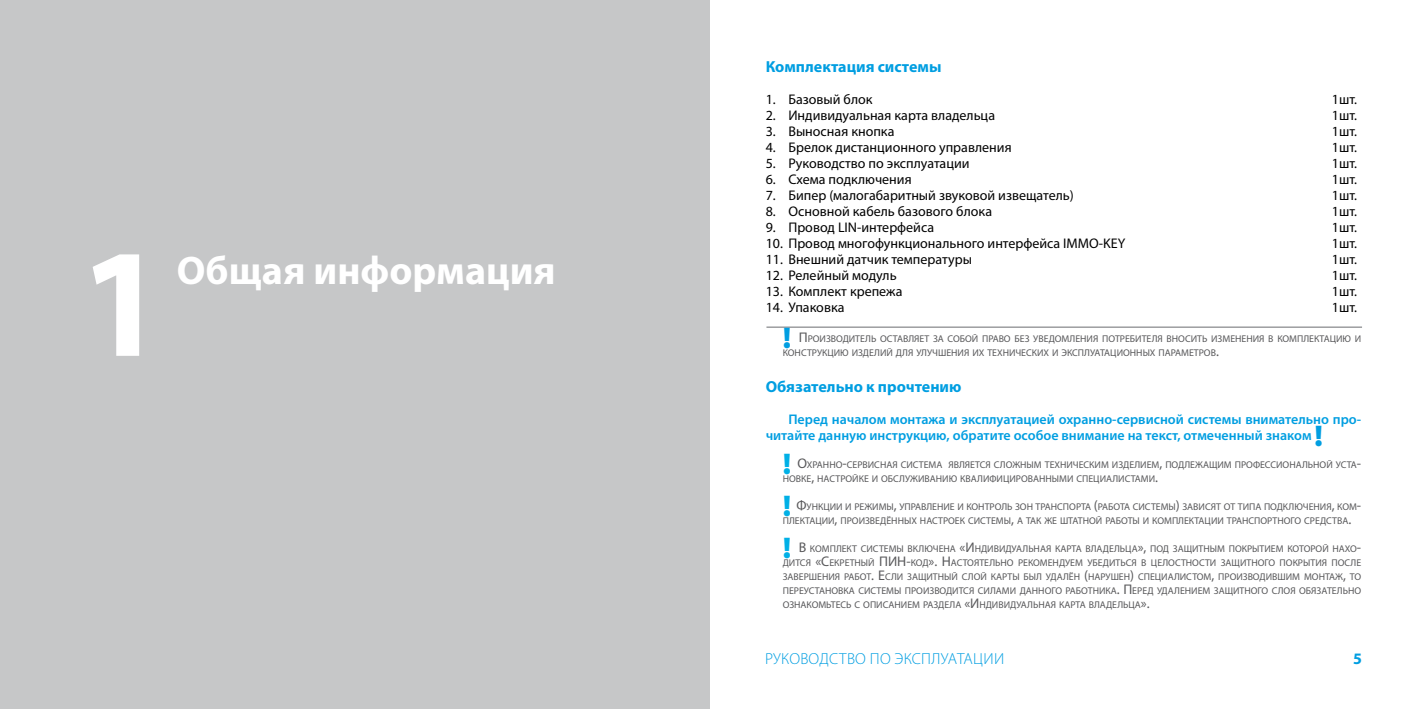
<style>
.page{position:relative;width:1418px;height:709px;background:#fff}
.page>*{position:absolute;margin:0;border:0;box-sizing:border-box;transform-origin:0 0}
.t1{font:700 156px "Myriad Pro";color:#fff}
.t2{font:700 40px "Myriad Pro";color:#fff}
.t3{font:700 16px "Myriad Pro";color:#009ee1}
.t4{font:300 16px "Myriad Pro";letter-spacing:.02em;color:#009ee1}
.t5{font:14px "Myriad Pro";color:#000}
.t6{font:600 14px/16px "Myriad Pro";color:#009ee1}
.t7{font:9.8px/14px "Myriad Pro";color:#58585a}
.s1{font-weight:900;font-size:30px;color:#009ee1}
.s2{font-size:14px}
.s3{font-weight:900;font-size:30px}
.s4{font-weight:900;font-size:30px;color:#00b0e6}
</style>
<div class="page">
<div style="left:0;top:0;width:709px;height:709px;background:#c6c7c8"></div>
<hr style="left:766px;top:326px;width:595px;height:2px;background:#9c9d9f">
<h1 class="t1" style="left:79px;top:227px;width:88px">1</h1>
<h2 class="t2" style="left:177px;top:251px;width:380px">Общая информация</h2>
<h3 class="t3" style="left:765px;top:59px;width:177px">Комплектация системы</h3>
<h3 class="t5" style="left:765px;top:93px;width:108px">1. Базовый блок</h3>
<h3 class="t5" style="left:1331px;top:93px;width:27px">1шт.</h3>
<h3 class="t5" style="left:765px;top:109px;width:231px">2. Индивидуальная карта владельца</h3>
<h3 class="t5" style="left:1331px;top:109px;width:27px">1шт.</h3>
<h3 class="t5" style="left:765px;top:125px;width:130px">3. Выносная кнопка</h3>
<h3 class="t5" style="left:1331px;top:125px;width:27px">1шт.</h3>
<h3 class="t5" style="left:765px;top:141px;width:247px">4. Брелок дистанционного управления</h3>
<h3 class="t5" style="left:1331px;top:141px;width:27px">1шт.</h3>
<h3 class="t5" style="left:765px;top:157px;width:205px">5. Руководство по эксплуатации</h3>
<h3 class="t5" style="left:1331px;top:157px;width:27px">1шт.</h3>
<h3 class="t5" style="left:765px;top:173px;width:147px">6. Схема подключения</h3>
<h3 class="t5" style="left:1331px;top:173px;width:27px">1шт.</h3>
<h3 class="t5" style="left:765px;top:188px;width:309px">7. Бипер (малогабаритный звуковой извещатель)</h3>
<h3 class="t5" style="left:1331px;top:188px;width:27px">1шт.</h3>
<h3 class="t5" style="left:765px;top:204px;width:228px">8. Основной кабель базового блока</h3>
<h3 class="t5" style="left:1331px;top:204px;width:27px">1шт.</h3>
<h3 class="t5" style="left:765px;top:220px;width:170px">9. Провод LIN-интерфейса</h3>
<h3 class="t5" style="left:1331px;top:220px;width:27px">1шт.</h3>
<h3 class="t5" style="left:765px;top:236px;width:361px">10. Провод многофункционального интерфейса IMMO-KEY</h3>
<h3 class="t5" style="left:1331px;top:236px;width:27px">1шт.</h3>
<h3 class="t5" style="left:765px;top:252px;width:208px">11. Внешний датчик температуры</h3>
<h3 class="t5" style="left:1331px;top:252px;width:27px">1шт.</h3>
<h3 class="t5" style="left:765px;top:268px;width:132px">12. Релейный модуль</h3>
<h3 class="t5" style="left:1331px;top:268px;width:27px">1шт.</h3>
<h3 class="t5" style="left:765px;top:284px;width:138px">13. Комплект крепежа</h3>
<h3 class="t5" style="left:1331px;top:284px;width:27px">1шт.</h3>
<h3 class="t5" style="left:765px;top:300px;width:80px">14. Упаковка</h3>
<h3 class="t5" style="left:1331px;top:300px;width:27px">1шт.</h3>
<p class="t7" style="left:782px;top:332px;width:580px"><span class="s1">!</span> <span class="s2">П</span>роизводитель оставляет за собой Право без уведомления Потребителя вносить изменения в комПлектацию и конструкцию изделий для улучшения их технических и эксПлуатационных Параметров<span class="s2">.</span></p>
<h3 class="t3" style="left:765px;top:378px;width:197px">Обязательно к прочтению</h3>
<h3 class="t6" style="left:765px;top:412px;width:597px;text-indent:23px">Перед началом монтажа и эксплуатацией охранно-сервисной системы внимательно про&shy;читайте данную инструкцию, обратите особое внимание на текст, отмеченный знаком <span class="s3">!</span></h3>
<p class="t7" style="left:782px;top:458px;width:580px"><span class="s4">!</span> <span class="s2">о</span>хранно<span class="s2">-</span>сервисная система является сложным техническим изделием<span class="s2">,</span> Подлежащим Профессиональной уста&shy;новке<span class="s2">,</span> настройке и обслуживанию квалифицированными сПециалистами<span class="s2">.</span></p>
<p class="t7" style="left:782px;top:500px;width:580px"><span class="s4">!</span> <span class="s2">ф</span>ункции и режимы<span class="s2">,</span> уПравление и контроль зон трансПорта <span class="s2">(</span>работа системы<span class="s2">)</span> зависят от тиПа Подключения<span class="s2">,</span> ком<span class="s2">-<br></span>Плектации<span class="s2">,</span> Произведённых настроек системы<span class="s2">,</span> а так же штатной работы и комПлектации трансПортного средства<span class="s2">.</span></p>
<p class="t7" style="left:782px;top:542px;width:580px;text-align:justify"><span class="s4">!</span> <span class="s2">в</span> комПлект системы включена <span class="s2">«и</span>ндивидуальная карта владельца<span class="s2">»,</span> Под защитным Покрытием которой нахо&shy;дится <span class="s2">«с</span>екретный <span class="s2">Пин-</span>код<span class="s2">». н</span>астоятельно рекомендуем убедиться в целостности защитного Покрытия После завершения работ<span class="s2">. е</span>сли защитный слой карты был удалён <span class="s2">(</span>нарушен<span class="s2">)</span> сПециалистом<span class="s2">,</span> Производившим монтаж<span class="s2">,</span> то Переустановка системы Производится силами данного работника<span class="s2">. П</span>еред удалением защитного слоя обязательно ознакомьтесь с оПисанием раздела <span class="s2">«и</span>ндивидуальная карта владельца<span class="s2">».</span></p>
<h3 class="t4" style="left:765px;top:652px;width:241px">РУКОВОДСТВО ПО ЭКСПЛУАТАЦИИ</h3>
<h3 class="t3" style="left:1353px;top:650px;width:10px">5</h3>
</div>
